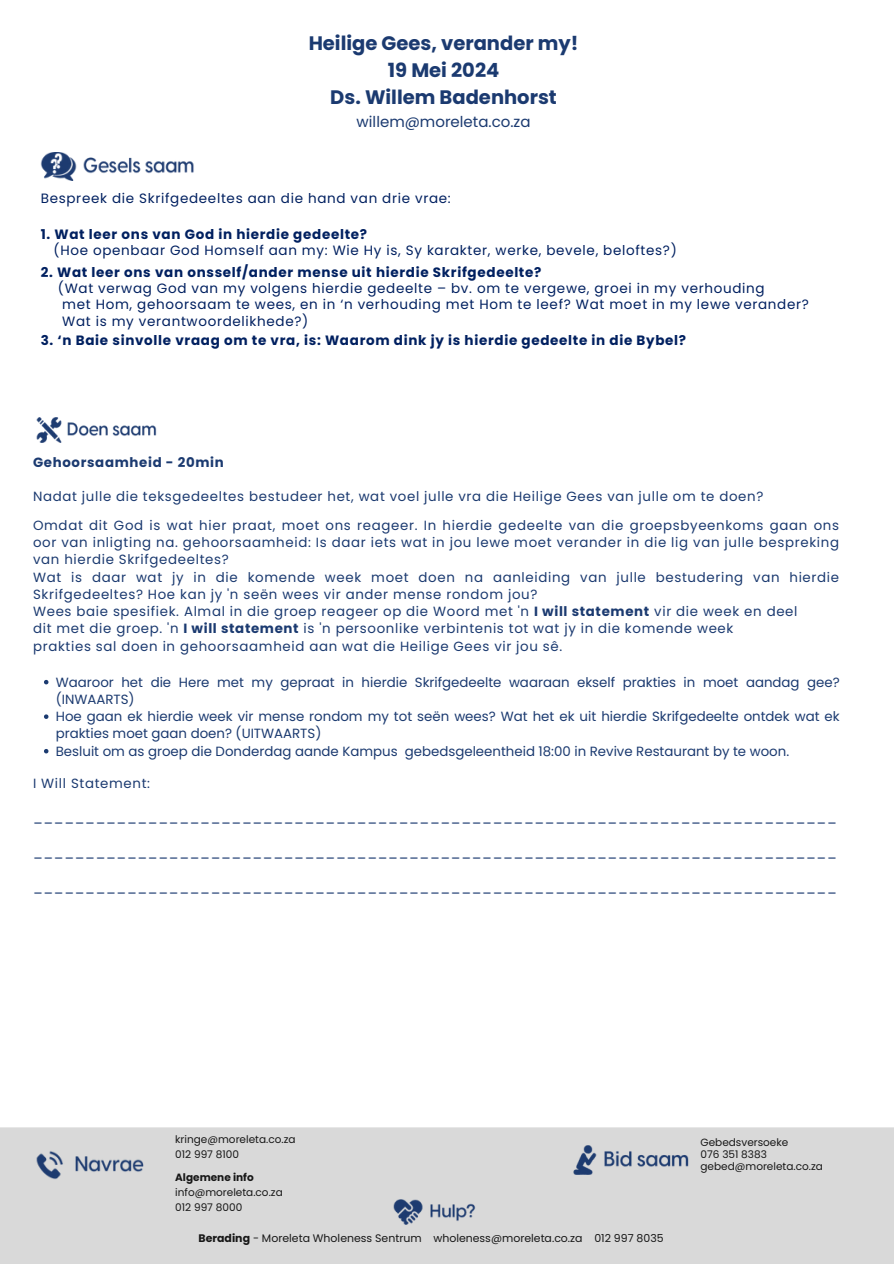
<style>
.page{position:relative;width:894px;height:1264px;background:#fff}
.page>*{position:absolute;margin:0;border:0;box-sizing:border-box;transform-origin:0 0}
.t1{font:700 19.5px/27px "Poppins";color:#1b3a70;text-align:center}
.t2{font:15px "Poppins";color:#1b3a70}
.t3{font:13.5px/16.2px "Poppins";letter-spacing:.05em;color:#002060}
.t4{font:700 13.5px "Poppins";letter-spacing:.05em;color:#002060}
.t5{font:13.35px/17.2px "Poppins";letter-spacing:.05em;color:#1b3a70}
.t6{font:13.35px/17.2px "Poppins";color:#1b3a70}
.t7{font:700 13.35px "Poppins";letter-spacing:.05em;color:#1b3a70}
.t8{font:10.95px "Poppins";color:#171717}
.t9{font:10.5px "Poppins";color:#171717}
.t10{font:700 10.5px "Poppins";color:#171717}
.s1{font-weight:700}
</style>
<div class="page">
<img style="left:36px;top:417px;width:121px;height:25px">
<svg style="left:44px;top:680px;width:4px;height:4px"></svg>
<svg style="left:44px;top:714px;width:4px;height:5px"></svg>
<svg style="left:44px;top:749px;width:4px;height:4px"></svg>
<div style="left:0;top:1127px;width:893px;height:136px;background:#d9d9d9"></div>
<img style="left:572px;top:1145px;width:120px;height:29px">
<img style="left:35px;top:1150px;width:113px;height:29px">
<img style="left:394px;top:1199px;width:85px;height:25px">
<img style="left:41px;top:153px;width:153px;height:27px">
<p class="t1" style="left:308px;top:30px;width:271px">Heilige Gees, verander my!<br>19 Mei 2024<br>Ds. Willem Badenhorst</p>
<p class="t2" style="left:356px;top:111px;width:175px">willem@moreleta.co.za</p>
<p class="t3" style="left:41px;top:190px;width:411px">Bespreek die Skrifgedeeltes aan die hand van drie vrae:</p>
<p class="t3" style="left:54px;top:226px;width:624px;text-indent:-13px"><span class="s1">1. Wat leer ons van God in hierdie gedeelte?<br></span>(Hoe openbaar God Homself aan my: Wie Hy is, Sy karakter, werke, bevele, beloftes?)</p>
<p class="t4" style="left:41px;top:263px;width:502px">2. Wat leer ons van onsself/ander mense uit hierdie Skrifgedeelte?</p>
<p class="t3" style="left:58px;top:280px;width:708px">(Wat verwag God van my volgens hierdie gedeelte – bv. om te vergewe, groei in my verhouding</p>
<p class="t3" style="left:62px;top:296px;width:748px">met Hom, gehoorsaam te wees, en in ‘n verhouding met Hom te leef? Wat moet in my lewe verander?</p>
<p class="t3" style="left:62px;top:313px;width:247px">Wat is my verantwoordelikhede?)</p>
<p class="t4" style="left:41px;top:331px;width:646px">3. ‘n Baie sinvolle vraag om te vra, is: Waarom dink jy is hierdie gedeelte in die Bybel?</p>
<p class="t7" style="left:33px;top:453px;width:192px">Gehoorsaamheid - 20min</p>
<h3 class="t5" style="left:33px;top:488px;width:731px">Nadat julle die teksgedeeltes bestudeer het, wat voel julle vra die Heilige Gees van julle om te doen?</h3>
<h3 class="t5" style="left:33px;top:516px;width:807px">Omdat dit God is wat hier praat, moet ons reageer. In hierdie gedeelte van die groepsbyeenkoms gaan ons oor van inligting na. gehoorsaamheid: Is daar iets wat in jou lewe moet verander in die lig van julle bespreking van hierdie Skrifgedeeltes?<br>Wat is daar wat jy in die komende week moet doen na aanleiding van julle bestudering van hierdie Skrifgedeeltes? Hoe kan jy 'n seën wees vir ander mense rondom jou?<br>Wees baie spesifiek. Almal in die groep reageer op die Woord met 'n <span class="s1">I will statement</span> vir die week en deel<br>dit met die groep. 'n <span class="s1">I will statement</span> is 'n persoonlike verbintenis tot wat jy in die komende week<br>prakties sal doen in gehoorsaamheid aan wat die Heilige Gees vir jou sê.</h3>
<h3 class="t6" style="left:56px;top:673px;width:785px">Waaroor het die Here met my gepraat in hierdie Skrifgedeelte waaraan ekself prakties in moet aandag gee? (INWAARTS)</h3>
<p class="t6" style="left:56px;top:708px;width:785px">Hoe gaan ek hierdie week vir mense rondom my tot seën wees? Wat het ek uit hierdie Skrifgedeelte ontdek wat ek prakties moet gaan doen? (UITWAARTS)</p>
<p class="t6" style="left:56px;top:742px;width:734px">Besluit om as groep die Donderdag aande Kampus gebedsgeleentheid 18:00 in Revive Restaurant by te woon.</p>
<h2 class="t5" style="left:33px;top:774px;width:118px">I Will Statement:</h2>
<h3 class="t5" style="left:33px;top:809px;width:805px">_____________________________________________________________________________</h3>
<h3 class="t5" style="left:33px;top:843px;width:805px">_____________________________________________________________________________</h3>
<p class="t5" style="left:33px;top:878px;width:805px">_____________________________________________________________________________</p>
<h3 class="t9" style="left:175px;top:1132px;width:122px">kringe@moreleta.co.za</h3>
<p class="t9" style="left:175px;top:1147px;width:65px">012 997 8100</p>
<h3 class="t10" style="left:175px;top:1170px;width:80px">Algemene info</h3>
<h3 class="t9" style="left:175px;top:1185px;width:109px">info@moreleta.co.za</h3>
<h3 class="t9" style="left:175px;top:1199px;width:68px">012 997 8000</h3>
<p class="t8" style="left:198px;top:1229px;width:466px"><span class="s1">Berading</span> - Moreleta Wholeness Sentrum wholeness@moreleta.co.za 012 997 8035</p>
<p class="t9" style="left:700px;top:1134px;width:89px">Gebedsversoeke</p>
<p class="t9" style="left:700px;top:1146px;width:68px">076 351 8383</p>
<p class="t9" style="left:700px;top:1159px;width:124px">gebed@moreleta.co.za</p>
</div>
